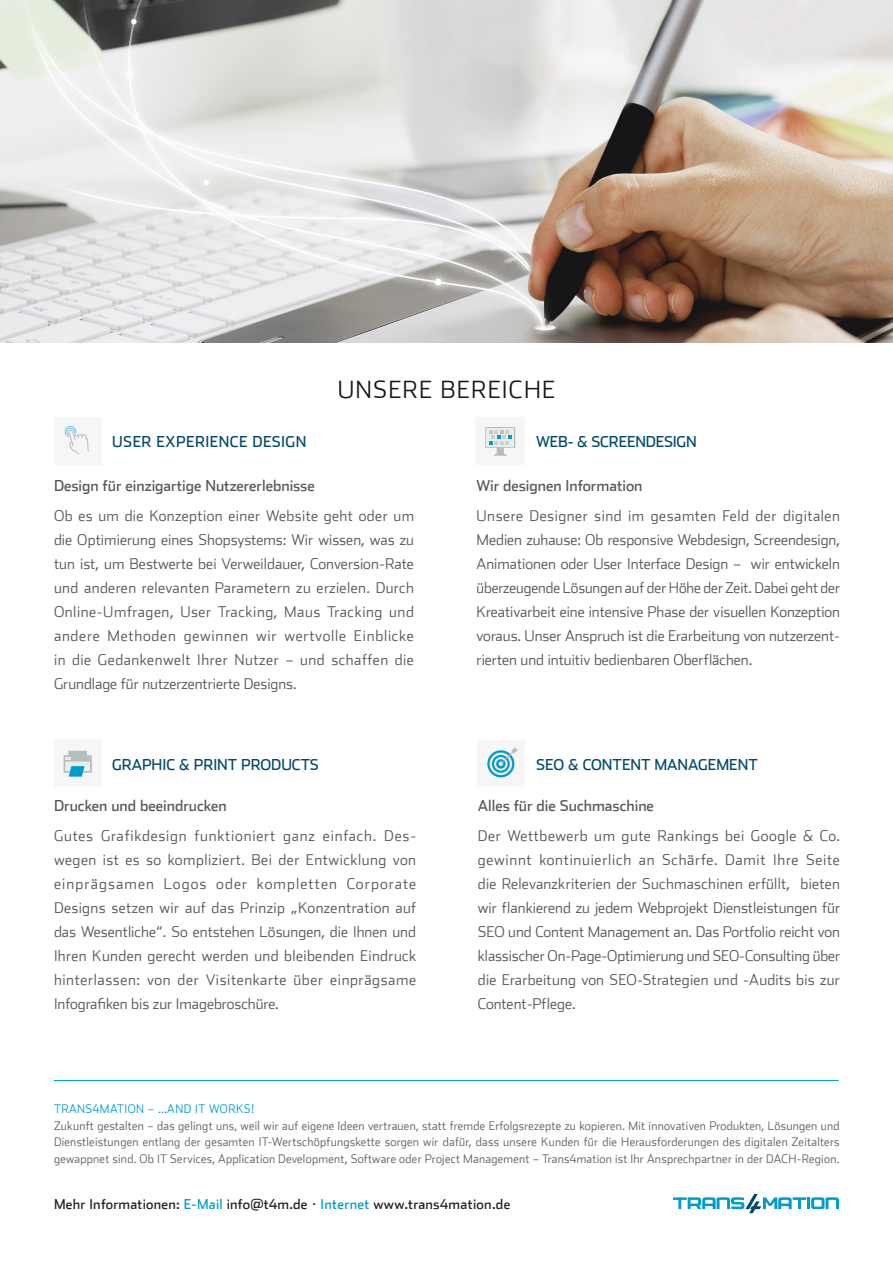
<style>
.page{position:relative;width:893px;height:1263px;background:#fff}
.page>*{position:absolute;margin:0;border:0;box-sizing:border-box;transform-origin:0 0}
.t1{font:300 24px "Stainless";letter-spacing:.05em;color:#191617}
.t2{font:300 15px/24px "Stainless";color:#595857;text-align:justify}
.t3{font:15px "Stainless";color:#595857}
.t4{font:15px "Stainless";color:#004a69}
.t5{font:15px "Stainless";letter-spacing:.03em;color:#004a69}
.t6{font:13.5px "Stainless";letter-spacing:.02em;color:#231f20}
.t7{font:300 12px/16.5px "Stainless";letter-spacing:.025em;color:#5d6163;text-align:justify;scale:.96 1}
.t8{font:300 12px "Stainless";letter-spacing:.04em;color:#009cd0;scale:.96 1}
.s1{color:#009cd0}
</style>
<div class="page">
<hr style="left:54px;top:1080px;width:785px;height:1px;background:#009cd0">
<svg style="left:673px;top:1194px;width:166px;height:19px"></svg>
<div style="left:54px;top:418px;width:47px;height:47px;background:#f6f6f6"></div>
<svg style="left:65px;top:426px;width:24px;height:29px"></svg>
<div style="left:475px;top:418px;width:50px;height:47px;background:#f6f6f6"></div>
<svg style="left:485px;top:427px;width:30px;height:29px"></svg>
<div style="left:54px;top:739px;width:47px;height:47px;background:#f6f6f6"></div>
<svg style="left:64px;top:751px;width:28px;height:26px"></svg>
<img style="left:0;top:0;width:893px;height:342px">
<div style="left:477px;top:740px;width:48px;height:46px;background:#f6f6f6"></div>
<svg style="left:487px;top:747px;width:31px;height:30px"></svg>
<h1 class="t1" style="left:338px;top:376px;width:219px">UNSERE BEREICHE</h1>
<p class="t5" style="left:112px;top:433px;width:196px">USER EXPERIENCE DESIGN</p>
<p class="t4" style="left:536px;top:433px;width:162px">WEB- &amp; SCREENDESIGN</p>
<p class="t3" style="left:54px;top:477px;width:262px">Design für einzigartige Nutzererlebnisse</p>
<p class="t2" style="left:54px;top:504px;width:362px">Ob es um die Konzeption einer Website geht oder um die Optimierung eines Shopsystems: Wir wissen, was zu tun ist, um Bestwerte bei Verweildauer, Conversion-Rate und anderen relevanten Parametern zu erzielen. Durch Online-Umfragen, User Tracking, Maus Tracking und andere Methoden gewinnen wir wertvolle Einblicke in die Gedankenwelt Ihrer Nutzer – und schaffen die Grundlage für nutzerzentrierte Designs.</p>
<p class="t3" style="left:477px;top:477px;width:167px">Wir designen Information</p>
<p class="t2" style="left:477px;top:504px;width:365px">Unsere Designer sind im gesamten Feld der digitalen Medien zuhause: Ob responsive Webdesign, Screendesign, Animationen oder User Interface Design – wir entwickeln überzeugende Lösungen auf der Höhe der Zeit. Dabei geht der Kreativarbeit eine intensive Phase der visuellen Konzeption voraus. Unser Anspruch ist die Erarbeitung von nutzerzent&shy;rierten und intuitiv bedienbaren Oberflächen.</p>
<p class="t4" style="left:112px;top:755px;width:208px">GRAPHIC &amp; PRINT PRODUCTS</p>
<p class="t4" style="left:536px;top:755px;width:223px">SEO &amp; CONTENT MANAGEMENT</p>
<p class="t3" style="left:54px;top:797px;width:174px">Drucken und beeindrucken</p>
<p class="t2" style="left:54px;top:824px;width:364px">Gutes Grafikdesign funktioniert ganz einfach. Des&shy;wegen ist es so kompliziert. Bei der Entwicklung von einprägsamen Logos oder kompletten Corporate Designs setzen wir auf das Prinzip „Konzentration auf das Wesentliche“. So entstehen Lösungen, die Ihnen und Ihren Kunden gerecht werden und bleibenden Eindruck hinterlassen: von der Visitenkarte über einprägsame Infografiken bis zur Imagebroschüre.</p>
<p class="t3" style="left:478px;top:797px;width:178px">Alles für die Suchmaschine</p>
<p class="t2" style="left:478px;top:824px;width:364px">Der Wettbewerb um gute Rankings bei Google &amp; Co. gewinnt kontinuierlich an Schärfe. Damit Ihre Seite die Relevanzkriterien der Suchmaschinen erfüllt, bieten wir flankierend zu jedem Webprojekt Dienstleistungen für SEO und Content Management an. Das Portfolio reicht von klassischer On-Page-Optimierung und SEO-Consulting über die Erarbeitung von SEO-Strategien und -Audits bis zur Content-Pflege.</p>
<p class="t8" style="left:54px;top:1102px;width:210px">TRANS4MATION – …AND IT WORKS!</p>
<p class="t7" style="left:54px;top:1117px;width:820px">Zukunft gestalten – das gelingt uns, weil wir auf eigene Ideen vertrauen, statt fremde Erfolgsrezepte zu kopieren. Mit innovativen Produkten, Lösungen und Dienstleistungen entlang der gesamten IT-Wertschöpfungskette sorgen wir dafür, dass unsere Kunden für die Herausforderungen des digitalen Zeitalters gewappnet sind. Ob IT Services, Application Development, Software oder Project Management – Trans4mation ist Ihr Ansprechpartner in der DACH-Region.</p>
<p class="t6" style="left:54px;top:1196px;width:458px">Mehr Informationen: <span class="s1">E-Mail</span> info@t4m.de · <span class="s1">Internet</span> www.trans4mation.de</p>
</div>
